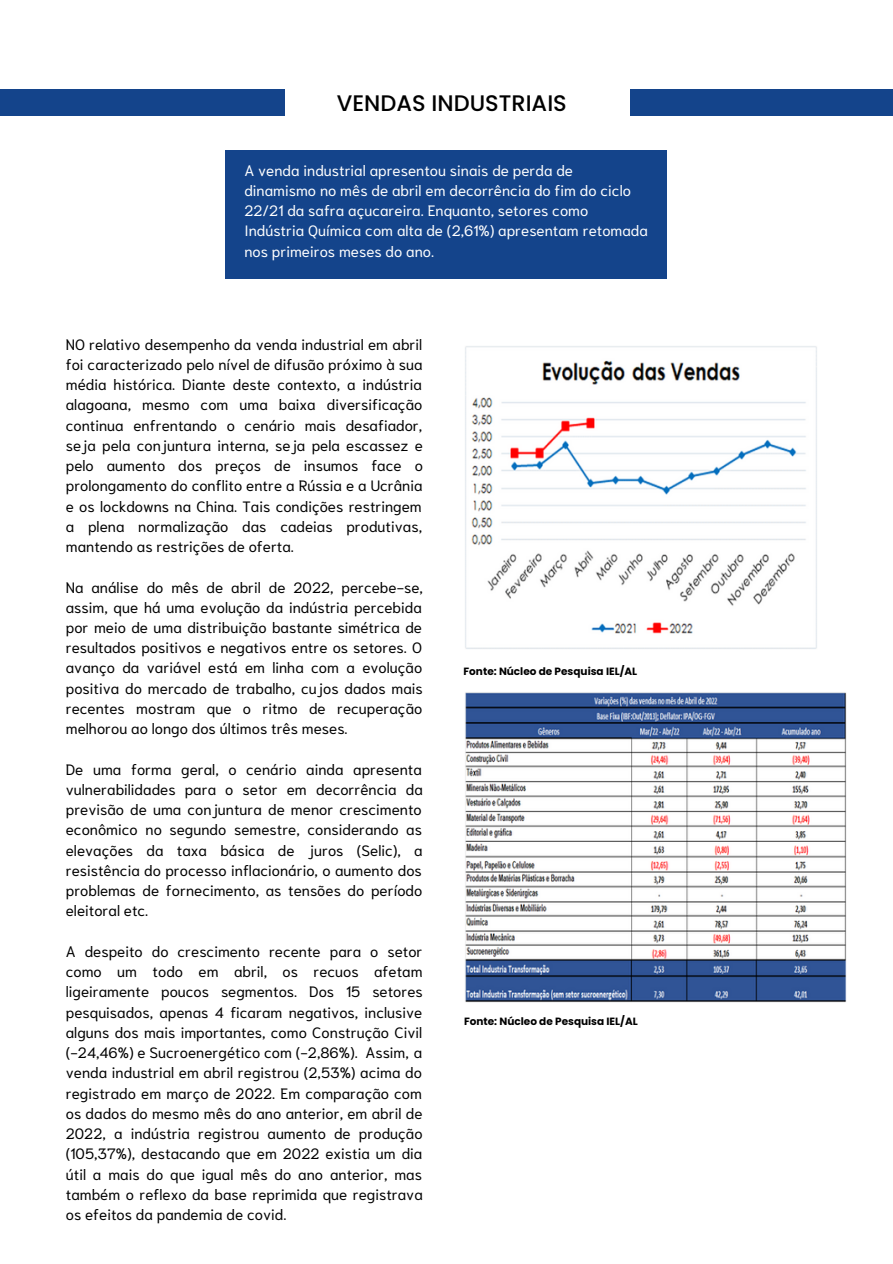
<style>
.page{position:relative;width:893px;height:1264px;background:#fff}
.page>*{position:absolute;margin:0;border:0;box-sizing:border-box;transform-origin:0 0}
.t1{font:500 22.5px "Poppins";color:#000}
.t2{font:15px/20.2px "Niramit";color:#000;text-align:justify}
.t3{font:15px/20.2px "Niramit";color:#fff}
.t4{font:700 10.5px "Poppins";color:#000}
</style>
<div class="page">
<div style="left:225px;top:151px;width:442px;height:128px;background:#14448b"></div>
<div style="left:0;top:89px;width:284px;height:27px;background:#14448b"></div>
<div style="left:630px;top:89px;width:262px;height:27px;background:#14448b"></div>
<img style="left:465px;top:346px;width:352px;height:303px">
<img style="left:465px;top:692px;width:381px;height:310px">
<h1 class="t1" style="left:337px;top:87px;width:231px">VENDAS INDUSTRIAIS</h1>
<p class="t3" style="left:244px;top:159px;width:405px">A venda industrial apresentou sinais de perda de dinamismo no mês de abril em decorrência do fim do ciclo 22/21 da safra açucareira. Enquanto, setores como Indústria Química com alta de (2,61%) apresentam retomada nos primeiros meses do ano.</p>
<p class="t2" style="left:66px;top:332px;width:358px">NO relativo desempenho da venda industrial em abril foi caracterizado pelo nível de difusão próximo à sua média histórica. Diante deste contexto, a indústria alagoana, mesmo com uma baixa diversificação continua enfrentando o cenário mais desafiador, seja pela conjuntura interna, seja pela escassez e pelo aumento dos preços de insumos face o prolongamento do conflito entre a Rússia e a Ucrânia e os lockdowns na China. Tais condições restringem a plena normalização das cadeias produtivas, mantendo as restrições de oferta.</p>
<p class="t2" style="left:66px;top:575px;width:358px">Na análise do mês de abril de 2022, percebe-se, assim, que há uma evolução da indústria percebida por meio de uma distribuição bastante simétrica de resultados positivos e negativos entre os setores. O avanço da variável está em linha com a evolução positiva do mercado de trabalho, cujos dados mais recentes mostram que o ritmo de recuperação melhorou ao longo dos últimos três meses.</p>
<p class="t2" style="left:66px;top:757px;width:358px">De uma forma geral, o cenário ainda apresenta vulnerabilidades para o setor em decorrência da previsão de uma conjuntura de menor crescimento econômico no segundo semestre, considerando as elevações da taxa básica de juros (Selic), a resistência do processo inflacionário, o aumento dos problemas de fornecimento, as tensões do período eleitoral etc.</p>
<p class="t2" style="left:66px;top:939px;width:358px">A despeito do crescimento recente para o setor como um todo em abril, os recuos afetam ligeiramente poucos segmentos. Dos 15 setores pesquisados, apenas 4 ficaram negativos, inclusive alguns dos mais importantes, como Construção Civil (-24,46%) e Sucroenergético com (-2,86%). Assim, a venda industrial em abril registrou (2,53%) acima do registrado em março de 2022. Em comparação com os dados do mesmo mês do ano anterior, em abril de 2022, a indústria registrou aumento de produção (105,37%), destacando que em 2022 existia um dia útil a mais do que igual mês do ano anterior, mas também o reflexo da base reprimida que registrava os efeitos da pandemia de covid.</p>
<p class="t4" style="left:463px;top:663px;width:175px">Fonte: Núcleo de Pesquisa IEL/AL</p>
<p class="t4" style="left:464px;top:1014px;width:175px">Fonte: Núcleo de Pesquisa IEL/AL</p>
</div>
